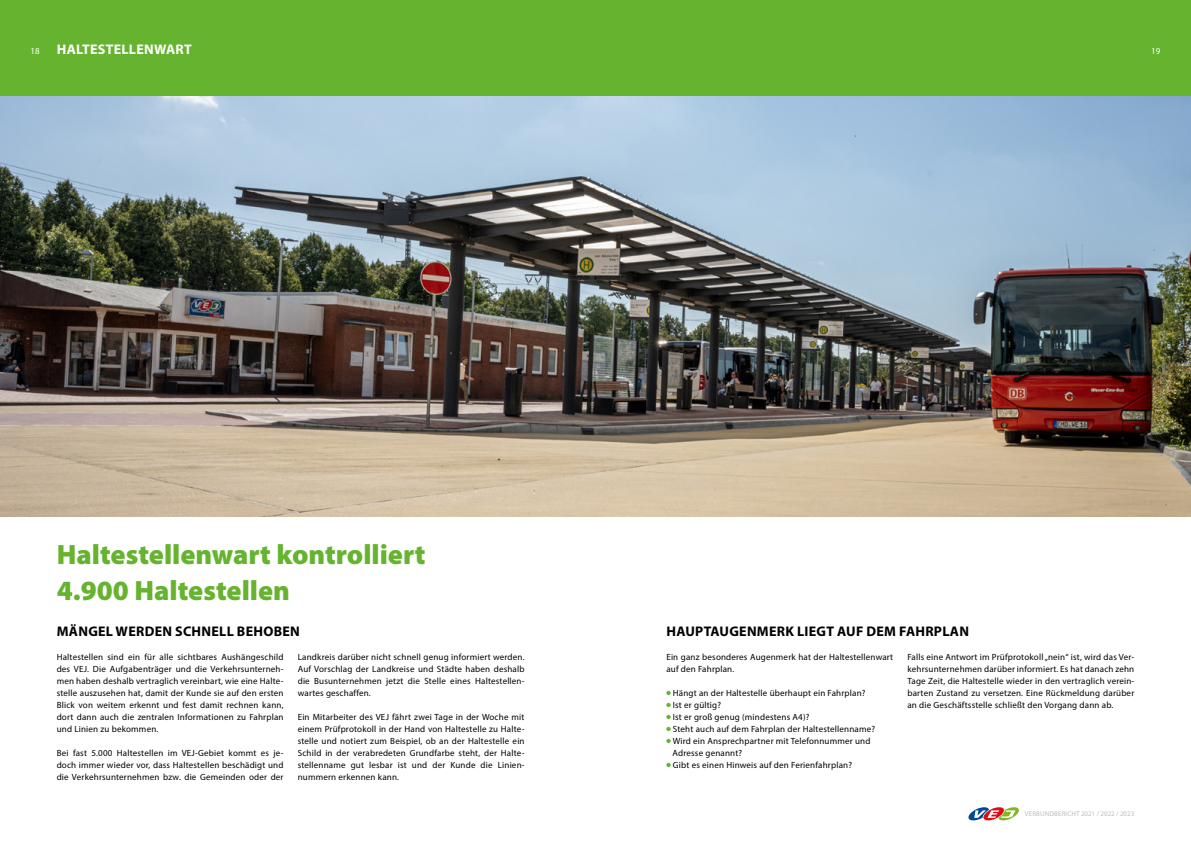
<style>
.page{position:relative;width:1191px;height:842px;background:#fff}
.page>*{position:absolute;margin:0;border:0;box-sizing:border-box;transform-origin:0 0}
.t1{font:900 28px/36px "Myriad Pro";color:#65b32e}
.t2{font:700 14px "Myriad Pro";letter-spacing:.02em;color:#000}
.t3{font:700 14px "Myriad Pro";letter-spacing:.02em;color:#fff}
.t4{font:9px/12px "Myriad Pro";letter-spacing:.02em;color:#000;text-align:justify}
.t5{font:9px "Myriad Pro";color:#fff}
.t6{font:6.9px "Myriad Pro";letter-spacing:.02em;color:#bcbcbc}
.s1{font-weight:400;font-size:9px}
</style>
<div class="page">
<img style="left:0;top:96px;width:1191px;height:420px">
<svg style="left:666px;top:691px;width:4px;height:4px"></svg>
<svg style="left:666px;top:703px;width:4px;height:4px"></svg>
<svg style="left:666px;top:715px;width:4px;height:4px"></svg>
<svg style="left:666px;top:727px;width:4px;height:4px"></svg>
<svg style="left:666px;top:739px;width:4px;height:4px"></svg>
<svg style="left:666px;top:763px;width:4px;height:4px"></svg>
<div style="left:0;top:0;width:1191px;height:96px;background:#65b32e"></div>
<svg style="left:968px;top:807px;width:51px;height:14px"></svg>
<h2 class="t3" style="left:31px;top:40px;width:163px"><span class="s1">18</span> HALTESTELLENWART</h2>
<p class="t5" style="left:1151px;top:45px;width:11px">19</p>
<h1 class="t1" style="left:57px;top:535px;width:370px">Haltestellenwart kontrolliert<br>4.900 Haltestellen</h1>
<h2 class="t2" style="left:57px;top:622px;width:244px">MÄNGEL WERDEN SCHNELL BEHOBEN</h2>
<h2 class="t2" style="left:666px;top:622px;width:304px">HAUPTAUGENMERK LIEGT AUF DEM FAHRPLAN</h2>
<p class="t4" style="left:57px;top:651px;width:228px">Haltestellen sind ein für alle sichtbares Aushängeschild des VEJ. Die Aufgabenträger und die Verkehrsunterneh&shy;men haben deshalb vertraglich vereinbart, wie eine Halte&shy;stelle auszusehen hat, damit der Kunde sie auf den ersten Blick von weitem erkennt und fest damit rechnen kann, dort dann auch die zentralen Informationen zu Fahrplan und Linien zu bekommen.</p>
<p class="t4" style="left:57px;top:747px;width:228px">Bei fast 5.000 Haltestellen im VEJ-Gebiet kommt es je&shy;doch immer wieder vor, dass Haltestellen beschädigt und die Verkehrsunternehmen bzw. die Gemeinden oder der</p>
<p class="t4" style="left:298px;top:651px;width:228px">Landkreis darüber nicht schnell genug informiert werden.<br>Auf Vorschlag der Landkreise und Städte haben deshalb die Busunternehmen jetzt die Stelle eines Haltestellen&shy;wartes geschaffen.</p>
<p class="t4" style="left:298px;top:711px;width:228px">Ein Mitarbeiter des VEJ fährt zwei Tage in der Woche mit einem Prüfprotokoll in der Hand von Haltestelle zu Halte&shy;stelle und notiert zum Beispiel, ob an der Haltestelle ein Schild in der verabredeten Grundfarbe steht, der Halte&shy;stellenname gut lesbar ist und der Kunde die Linien&shy;nummern erkennen kann.</p>
<p class="t4" style="left:907px;top:651px;width:228px">Falls eine Antwort im Prüfprotokoll „nein“ ist, wird das Ver&shy;kehrsunternehmen darüber informiert. Es hat danach zehn Tage Zeit, die Haltestelle wieder in den vertraglich verein&shy;barten Zustand zu versetzen. Eine Rückmeldung darüber an die Geschäftsstelle schließt den Vorgang dann ab.</p>
<p class="t4" style="left:666px;top:651px;width:228px">Ein ganz besonderes Augenmerk hat der Haltestellenwart auf den Fahrplan.</p>
<p class="t4" style="left:672px;top:687px;width:204px;text-align:left">Hängt an der Haltestelle überhaupt ein Fahrplan?<br>Ist er gültig?<br>Ist er groß genug (mindestens A4)?<br>Steht auch auf dem Fahrplan der Haltestellenname?<br>Wird ein Ansprechpartner mit Telefonnummer und Adresse genannt?<br>Gibt es einen Hinweis auf den Ferienfahrplan?</p>
<p class="t6" style="left:1025px;top:810px;width:111px">VERBUNDBERICHT 2021 / 2022 / 2023</p>
</div>
